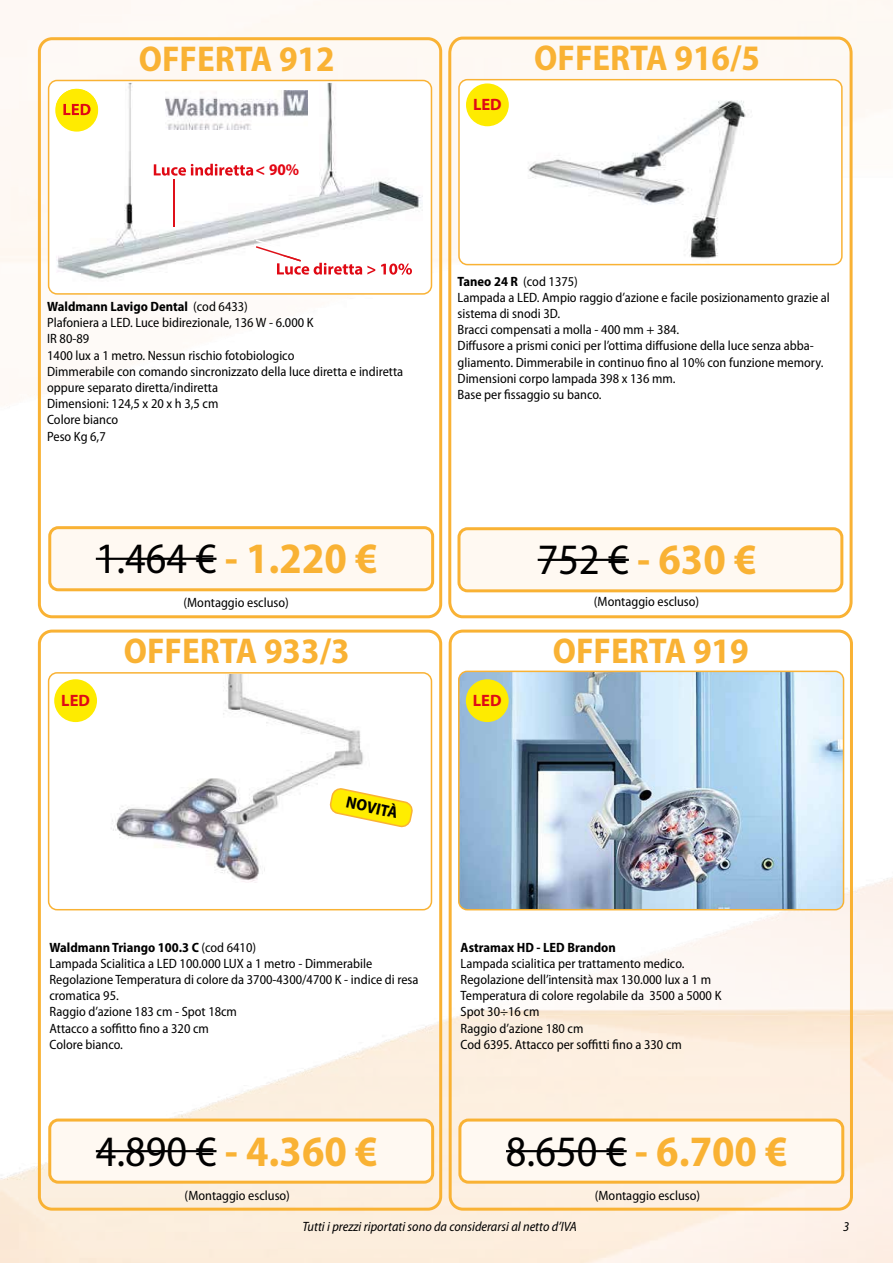
<style>
.page{position:relative;width:893px;height:1263px;background:#fff}
.page>*{position:absolute;margin:0;border:0;box-sizing:border-box;transform-origin:0 0}
.t1{font:700 semi-condensed 43.5px "Myriad Pro";color:#f9b234}
.t2{font:700 semi-condensed 36px "Myriad Pro";color:#f9b234}
.t3{font:700 16.5px "Myriad Pro";color:#df0a15}
.t4{font:700 semi-condensed 16.5px "Myriad Pro";color:#000}
.t5{font:700 semi-condensed 16.35px "Myriad Pro";color:#e30613}
.t6{font:semi-condensed 13.5px/16.2px "Myriad Pro";color:#000}
.t7{font:italic semi-condensed 13.5px "Myriad Pro";color:#000}
.t8{font:700 semi-condensed 13.5px "Myriad Pro";color:#000}
.s1{font-weight:700}
.s2{font-weight:400;color:#000}
</style>
<div class="page">
<img style="left:0;top:0;width:893px;height:1263px">
<svg style="left:447px;top:35px;width:407px;height:585px"></svg>
<div style="left:459px;top:80px;width:383px;height:185px;background:#fff;border-radius:9px"></div>
<img style="left:528px;top:100px;width:218px;height:159px">
<div style="left:458px;top:79px;width:385px;height:186px;border:2px solid #f9b234;border-radius:9px"></div>
<div style="left:459px;top:529px;width:383px;height:62px;background:#fff9f2;border-radius:9px"></div>
<div style="left:457px;top:527px;width:386px;height:65px;border:3px solid #f9b234;border-radius:9px"></div>
<hr style="left:538px;top:559px;width:91px;height:2px;background:#000">
<div style="left:466px;top:83px;width:43px;height:43px;background:#feeb00;border-radius:50%"></div>
<div style="left:38px;top:37px;width:404px;height:581px;border:3px solid #f9b234;border-radius:13px"></div>
<div style="left:49px;top:80px;width:382px;height:214px;background:#fff;border-radius:9px"></div>
<div style="left:48px;top:80px;width:384px;height:215px;border:2px solid #f9b234;border-radius:9px"></div>
<div style="left:50px;top:528px;width:383px;height:62px;background:#fff9f2;border-radius:9px"></div>
<div style="left:48px;top:526px;width:386px;height:65px;border:3px solid #f9b234;border-radius:9px"></div>
<hr style="left:96px;top:558px;width:120px;height:2px;background:#000">
<img style="left:56px;top:83px;width:367px;height:196px">
<img style="left:56px;top:89px;width:42px;height:43px">
<img style="left:63px;top:104px;width:28px;height:11px">
<img style="left:154px;top:164px;width:115px;height:12px">
<img style="left:173px;top:179px;width:2px;height:47px">
<img style="left:256px;top:246px;width:45px;height:16px">
<img style="left:409px;top:263px;width:3px;height:12px">
<img style="left:277px;top:263px;width:132px;height:12px">
<img style="left:165px;top:91px;width:142px;height:39px">
<div style="left:269px;top:163px;width:35px;height:14px;background:#fff"></div>
<div style="left:255px;top:164px;width:13px;height:13px;background:#fff"></div>
<div style="left:449px;top:630px;width:404px;height:581px;border:3px solid #f9b234;border-radius:13px"></div>
<div style="left:38px;top:630px;width:404px;height:581px;border:3px solid #f9b234;border-radius:13px"></div>
<div style="left:49px;top:673px;width:382px;height:237px;background:#fff;border-radius:9px"></div>
<div style="left:48px;top:672px;width:384px;height:238px;border:2px solid #f9b234;border-radius:9px"></div>
<img style="left:459px;top:671px;width:384px;height:239px">
<div style="left:458px;top:671px;width:386px;height:239px;border:2px solid #f9b234;border-radius:9px"></div>
<div style="left:50px;top:1120px;width:383px;height:62px;background:#fff9f2;border-radius:9px"></div>
<div style="left:48px;top:1118px;width:386px;height:66px;border:3px solid #f9b234;border-radius:9px"></div>
<div style="left:460px;top:1120px;width:383px;height:62px;background:#fff9f2;border-radius:9px"></div>
<div style="left:458px;top:1118px;width:386px;height:66px;border:3px solid #f9b234;border-radius:9px"></div>
<hr style="left:96px;top:1150px;width:120px;height:2px;background:#000">
<hr style="left:506px;top:1150px;width:121px;height:2px;background:#000">
<div style="left:466px;top:679px;width:43px;height:43px;background:#feeb00;border-radius:50%"></div>
<div style="left:54px;top:679px;width:43px;height:43px;background:#feeb00;border-radius:50%"></div>
<img style="left:111px;top:675px;width:253px;height:207px">
<svg style="left:330px;top:788px;width:83px;height:40px"></svg>
<h2 class="t2" style="left:139px;top:35px;width:197px">OFFERTA 912</h2>
<p class="t5" style="left:256px;top:159px;width:45px">&lt; 90%</p>
<p class="t6" style="left:47px;top:298px;width:358px"><span class="s1">Waldmann Lavigo Dental</span> (cod 6433)<br>Plafoniera a LED. Luce bidirezionale, 136 W - 6.000 K<br>IR 80-89<br>1400 lux a 1 metro. Nessun rischio fotobiologico<br>Dimmerabile con comando sincronizzato della luce diretta e indiretta oppure separato diretta/indiretta<br>Dimensioni: 124,5 x 20 x h 3,5 cm<br>Colore bianco<br>Peso Kg 6,7</p>
<h1 class="t1" style="left:96px;top:531px;width:283px"><span class="s2">1.464 €</span> - 1.220 €</h1>
<p class="t6" style="left:184px;top:594px;width:107px">(Montaggio escluso)</p>
<p class="t3" style="left:473px;top:93px;width:30px">LED</p>
<h2 class="t2" style="left:534px;top:34px;width:227px">OFFERTA 916/5</h2>
<p class="t6" style="left:458px;top:273px;width:374px"><span class="s1">Taneo 24 R</span> (cod 1375)<br>Lampada a LED. Ampio raggio d’azione e facile posizionamento grazie al sistema di snodi 3D.<br>Bracci compensati a molla - 400 mm + 384.<br>Diffusore a prismi conici per l’ottima diffusione della luce senza abba&shy;gliamento. Dimmerabile in continuo fino al 10% con funzione memory.<br>Dimensioni corpo lampada 398 x 136 mm.<br>Base per fissaggio su banco.</p>
<h1 class="t1" style="left:538px;top:532px;width:220px"><span class="s2">752 €</span> - 630 €</h1>
<p class="t6" style="left:594px;top:593px;width:107px">(Montaggio escluso)</p>
<h2 class="t2" style="left:124px;top:628px;width:227px">OFFERTA 933/3</h2>
<h2 class="t2" style="left:553px;top:628px;width:197px">OFFERTA 919</h2>
<p class="t3" style="left:61px;top:689px;width:30px">LED</p>
<p class="t3" style="left:473px;top:689px;width:30px">LED</p>
<p class="t4" style="left:348px;top:791px;width:54px;rotate:12deg">NOVITÀ</p>
<p class="t6" style="left:50px;top:939px;width:371px"><span class="s1">Waldmann Triango 100.3 C</span> (cod 6410)<br>Lampada Scialitica a LED 100.000 LUX a 1 metro - Dimmerabile Regolazione Temperatura di colore da 3700-4300/4700 K - indice di resa cromatica 95.<br>Raggio d’azione 183 cm - Spot 18cm<br>Attacco a soffitto fino a 320 cm<br>Colore bianco.</p>
<p class="t8" style="left:461px;top:938px;width:157px">Astramax HD - LED Brandon</p>
<p class="t6" style="left:461px;top:955px;width:262px">Lampada scialitica per trattamento medico.<br>Regolazione dell’intensità max 130.000 lux a 1 m Temperatura di colore regolabile da 3500 a 5000 K Spot 30÷16 cm<br>Raggio d’azione 180 cm<br>Cod 6395. Attacco per soffitti fino a 330 cm</p>
<h1 class="t1" style="left:96px;top:1123px;width:283px"><span class="s2">4.890 €</span> - 4.360 €</h1>
<h1 class="t1" style="left:506px;top:1123px;width:283px"><span class="s2">8.650 €</span> - 6.700 €</h1>
<p class="t6" style="left:185px;top:1187px;width:107px">(Montaggio escluso)</p>
<p class="t6" style="left:595px;top:1187px;width:107px">(Montaggio escluso)</p>
<p class="t7" style="left:302px;top:1218px;width:276px">Tutti i prezzi riportati sono da considerarsi al netto d’IVA</p>
<p class="t7" style="left:843px;top:1218px;width:8px">3</p>
</div>
